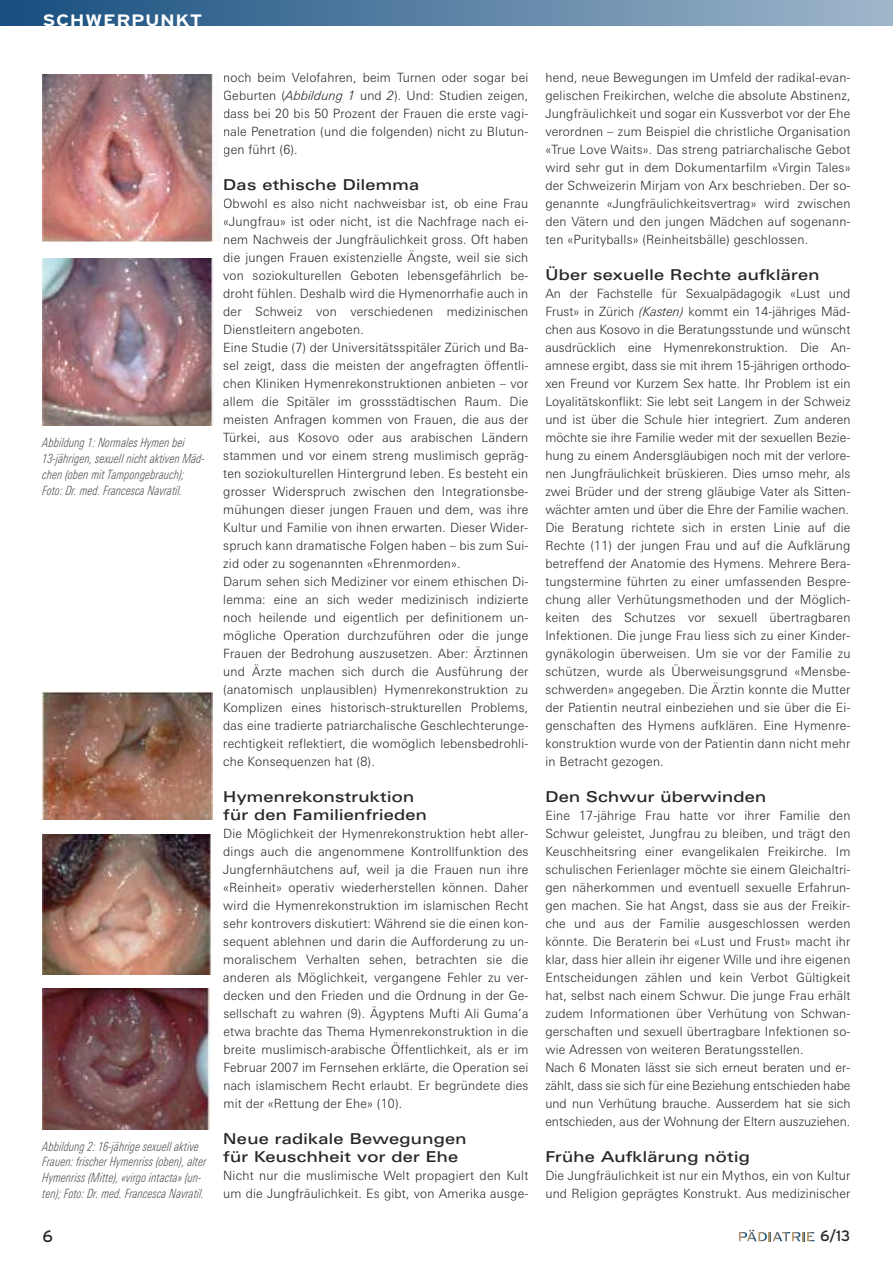
<style>
.page{position:relative;width:893px;height:1263px;background:#fff}
.page>*{position:absolute;margin:0;border:0;box-sizing:border-box;transform-origin:0 0}
.t1{font:700 16.5px "Interstate";letter-spacing:.025em;color:#fff;scale:1.2 1}
.t2{font:16.5px "Interstate";color:#272627}
.t3{font:500 15px/18px "Linotype Univers Extd";letter-spacing:.02em;color:#272627}
.t4{font:15px "Interstate";color:#272627}
.t5{font:300 12.75px/18px "Linotype Univers Basic";letter-spacing:.015em;color:#272627}
.t6{font:italic 300 condensed 12.75px/15.8px "Linotype Univers";letter-spacing:.01em;color:#525152;scale:.9 1}
.s1{font-style:italic}
</style>
<div class="page">
<div style="left:0;top:0;width:893px;height:26px;background:linear-gradient(to right,#164e7f,#a0b7cb)"></div>
<svg style="left:739px;top:1230px;width:75px;height:11px"></svg>
<img style="left:43px;top:74px;width:179px;height:168px">
<img style="left:43px;top:691px;width:170px;height:129px">
<img style="left:43px;top:258px;width:170px;height:168px">
<img style="left:43px;top:835px;width:168px;height:139px">
<img style="left:43px;top:988px;width:167px;height:141px">
<p class="t1" style="left:43px;top:11px;width:135px">SCHWERPUNKT</p>
<p class="t6" style="left:43px;top:436px;width:182px">Abbildung 1: Normales Hymen bei 13-jährigen, sexuell nicht aktiven Mäd&shy;chen (oben mit Tampongebrauch); Foto: Dr. med. Francesca Navratil.</p>
<p class="t6" style="left:43px;top:1139px;width:184px">Abbildung 2: 16-jährige sexuell aktive Frauen: frischer Hymenriss (oben), alter Hymenriss (Mitte), «virgo intacta» (un&shy;ten); Foto: Dr. med. Francesca Navratil.</p>
<p class="t5" style="left:223px;top:69px;width:307px;text-align:justify">noch beim Velofahren, beim Turnen oder sogar bei Geburten (<span class="s1">Abbildung 1</span> und <span class="s1">2</span>). Und: Studien zeigen, dass bei 20 bis 50 Prozent der Frauen die erste vagi&shy;nale Penetration (und die folgenden) nicht zu Blutun&shy;gen führt (6).</p>
<p class="t3" style="left:223px;top:177px;width:198px">Das ethische Dilemma</p>
<p class="t5" style="left:223px;top:195px;width:307px">Obwohl es also nicht nachweisbar ist, ob eine Frau «Jungfrau» ist oder nicht, ist die Nachfrage nach ei&shy;nem Nachweis der Jungfräulichkeit gross. Oft haben die jungen Frauen existenzielle Ängste, weil sie sich von soziokulturellen Geboten lebensgefährlich be&shy;droht fühlen. Deshalb wird die Hymenorrhafie auch in der Schweiz von verschiedenen medizinischen Dienstleitern angeboten.<br>Eine Studie (7) der Universitätsspitäler Zürich und Ba&shy;sel zeigt, dass die meisten der angefragten öffentli&shy;chen Kliniken Hymenrekonstruktionen anbieten – vor allem die Spitäler im grossstädtischen Raum. Die meisten Anfragen kommen von Frauen, die aus der Türkei, aus Kosovo oder aus arabischen Ländern stammen und vor einem streng muslimisch gepräg&shy;ten soziokulturellen Hintergrund leben. Es besteht ein grosser Widerspruch zwischen den Integrationsbe&shy;mühungen dieser jungen Frauen und dem, was ihre Kultur und Familie von ihnen erwarten. Dieser Wider&shy;spruch kann dramatische Folgen haben – bis zum Sui&shy;zid oder zu sogenannten «Ehrenmorden».<br>Darum sehen sich Mediziner vor einem ethischen Di&shy;lemma: eine an sich weder medizinisch indizierte noch heilende und eigentlich per definitionem un&shy;mögliche Operation durchzuführen oder die junge Frauen der Bedrohung auszusetzen. Aber: Ärztinnen und Ärzte machen sich durch die Ausführung der (anatomisch unplausiblen) Hymenrekonstruktion zu Komplizen eines historisch-strukturellen Problems, das eine tradierte patriarchalische Geschlechterunge&shy;rechtigkeit reflektiert, die womöglich lebensbedrohli&shy;che Konsequenzen hat (8).</p>
<p class="t3" style="left:223px;top:789px;width:205px">Hymenrekonstruktion für den Familienfrieden</p>
<p class="t5" style="left:223px;top:825px;width:307px;text-align:justify">Die Möglichkeit der Hymenrekonstruktion hebt aller&shy;dings auch die angenommene Kontrollfunktion des Jungfernhäutchens auf, weil ja die Frauen nun ihre «Reinheit» operativ wiederherstellen können. Daher wird die Hymenrekonstruktion im islamischen Recht sehr kontrovers diskutiert: Während sie die einen kon&shy;sequent ablehnen und darin die Aufforderung zu un&shy;moralischem Verhalten sehen, betrachten sie die anderen als Möglichkeit, vergangene Fehler zu ver&shy;decken und den Frieden und die Ordnung in der Ge&shy;sellschaft zu wahren (9). Ägyptens Mufti Ali Guma’a etwa brachte das Thema Hymenrekonstruktion in die breite muslimisch-arabische Öffentlichkeit, als er im Februar 2007 im Fernsehen erklärte, die Operation sei nach islamischem Recht erlaubt. Er begründete dies mit der «Rettung der Ehe» (10).</p>
<p class="t3" style="left:223px;top:1131px;width:245px">Neue radikale Bewegungen für Keuschheit vor der Ehe</p>
<p class="t5" style="left:223px;top:1167px;width:307px">Nicht nur die muslimische Welt propagiert den Kult um die Jungfräulichkeit. Es gibt, von Amerika ausge-</p>
<p class="t5" style="left:545px;top:69px;width:307px;text-align:justify">hend, neue Bewegungen im Umfeld der radikal-evan&shy;gelischen Freikirchen, welche die absolute Abstinenz, Jungfräulichkeit und sogar ein Kussverbot vor der Ehe verordnen – zum Beispiel die christliche Organisation «True Love Waits». Das streng patriarchalische Gebot wird sehr gut in dem Dokumentarfilm «Virgin Tales» der Schweizerin Mirjam von Arx beschrieben. Der so&shy;genannte «Jungfräulichkeitsvertrag» wird zwischen den Vätern und den jungen Mädchen auf sogenann&shy;ten «Purityballs» (Reinheitsbälle) geschlossen.</p>
<p class="t3" style="left:545px;top:267px;width:276px">Über sexuelle Rechte aufklären</p>
<p class="t5" style="left:545px;top:285px;width:307px">An der Fachstelle für Sexualpädagogik «Lust und Frust» in Zürich <span class="s1">(Kasten)</span> kommt ein 14-jähriges Mäd&shy;chen aus Kosovo in die Beratungsstunde und wünscht ausdrücklich eine Hymenrekonstruktion. Die An&shy;amnese ergibt, dass sie mit ihrem 15-jährigen orthodo&shy;xen Freund vor Kurzem Sex hatte. Ihr Problem ist ein Loyalitätskonflikt: Sie lebt seit Langem in der Schweiz und ist über die Schule hier integriert. Zum anderen möchte sie ihre Familie weder mit der sexuellen Bezie&shy;hung zu einem Andersgläubigen noch mit der verlore&shy;nen Jungfräulichkeit brüskieren. Dies umso mehr, als zwei Brüder und der streng gläubige Vater als Sitten&shy;wächter amten und über die Ehre der Familie wachen.<br>Die Beratung richtete sich in ersten Linie auf die Rechte (11) der jungen Frau und auf die Aufklärung betreffend der Anatomie des Hymens. Mehrere Bera&shy;tungstermine führten zu einer umfassenden Bespre&shy;chung aller Verhütungsmethoden und der Möglich&shy;keiten des Schutzes vor sexuell übertragbaren Infektionen. Die junge Frau liess sich zu einer Kinder&shy;gynäkologin überweisen. Um sie vor der Familie zu schützen, wurde als Überweisungsgrund «Mensbe&shy;schwerden» angegeben. Die Ärztin konnte die Mutter der Patientin neutral einbeziehen und sie über die Ei&shy;genschaften des Hymens aufklären. Eine Hymenre&shy;konstruktion wurde von der Patientin dann nicht mehr in Betracht gezogen.</p>
<p class="t3" style="left:545px;top:789px;width:222px">Den Schwur überwinden</p>
<p class="t5" style="left:545px;top:807px;width:307px">Eine 17-jährige Frau hatte vor ihrer Familie den Schwur geleistet, Jungfrau zu bleiben, und trägt den Keuschheitsring einer evangelikalen Freikirche. Im schulischen Ferienlager möchte sie einem Gleichaltri&shy;gen näherkommen und eventuell sexuelle Erfahrun&shy;gen machen. Sie hat Angst, dass sie aus der Freikir&shy;che und aus der Familie ausgeschlossen werden könnte. Die Beraterin bei «Lust und Frust» macht ihr klar, dass hier allein ihr eigener Wille und ihre eigenen Entscheidungen zählen und kein Verbot Gültigkeit hat, selbst nach einem Schwur. Die junge Frau erhält zudem Informationen über Verhütung von Schwan&shy;gerschaften und sexuell übertragbare Infektionen so&shy;wie Adressen von weiteren Beratungsstellen.<br>Nach 6 Monaten lässt sie sich erneut beraten und er&shy;zählt, dass sie sich für eine Beziehung entschieden habe und nun Verhütung brauche. Ausserdem hat sie sich entschieden, aus der Wohnung der Eltern auszuziehen.</p>
<p class="t3" style="left:545px;top:1149px;width:206px">Frühe Aufklärung nötig</p>
<p class="t5" style="left:545px;top:1167px;width:307px">Die Jungfräulichkeit ist nur ein Mythos, ein von Kultur und Religion geprägtes Konstrukt. Aus medizinischer</p>
<p class="t2" style="left:43px;top:1226px;width:12px">6</p>
<p class="t4" style="left:820px;top:1227px;width:32px">6/13</p>
</div>
